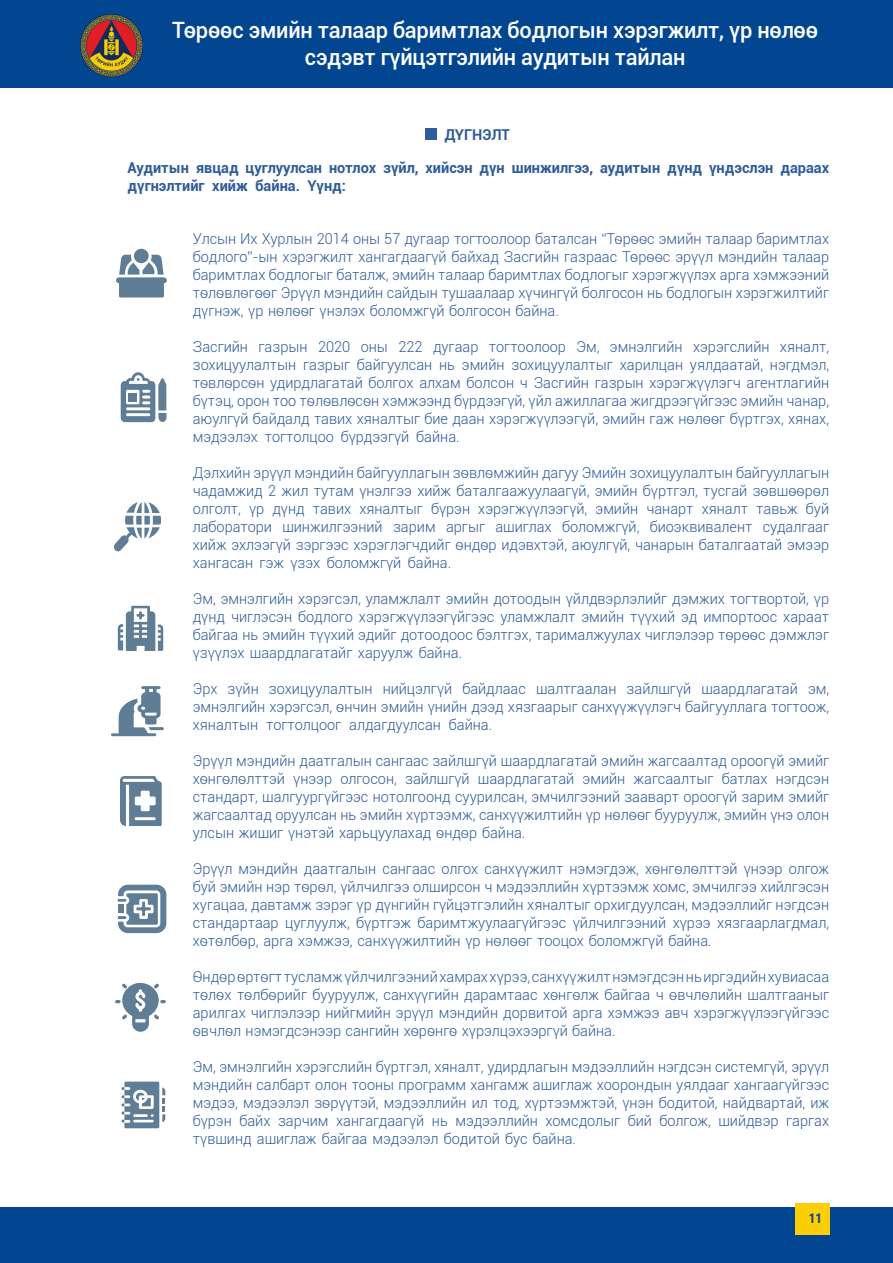
<style>
.page{position:relative;width:893px;height:1263px;background:#fff}
.page>*{position:absolute;margin:0;border:0;box-sizing:border-box;transform-origin:0 0}
.t1{font:500 22.5px/27px "Roboto";letter-spacing:-.01em;color:#fff;text-align:center}
.t2{font:300 15px/18px "Roboto";color:#2f5c9a;text-align:justify}
.t3{font:700 15px "Roboto";color:#2f5c9a}
.t4{font:700 13.5px "Roboto Condensed";color:#024691}
</style>
<div class="page">
<div style="left:1px;top:1208px;width:892px;height:55px;background:#024691"></div>
<div style="left:795px;top:1203px;width:34px;height:32px;background:#fbce07"></div>
<div style="left:0;top:0;width:893px;height:88px;background:#024691"></div>
<img style="left:80px;top:14px;width:62px;height:62px">
<div style="left:425px;top:128px;width:11px;height:12px;background:#2f5c9a"></div>
<div style="left:134px;top:249px;width:15px;height:14px;background:#5f7d95;border-radius:50%"></div>
<svg style="left:116px;top:255px;width:51px;height:42px"></svg>
<svg style="left:121px;top:372px;width:45px;height:50px"></svg>
<svg style="left:114px;top:502px;width:47px;height:49px"></svg>
<svg style="left:118px;top:606px;width:45px;height:45px"></svg>
<svg style="left:111px;top:686px;width:53px;height:50px"></svg>
<svg style="left:120px;top:776px;width:42px;height:50px"></svg>
<svg style="left:118px;top:885px;width:48px;height:48px"></svg>
<svg style="left:121px;top:1081px;width:44px;height:47px"></svg>
<svg style="left:115px;top:983px;width:51px;height:49px"></svg>
<h1 class="t1" style="left:172px;top:16px;width:647px">Төрөөс эмийн талаар баримтлах бодлогын хэрэгжилт, үр нөлөө сэдэвт гүйцэтгэлийн аудитын тайлан</h1>
<p class="t3" style="left:128px;top:157px;width:63px">Аудитын</p>
<p class="t3" style="left:196px;top:157px;width:44px">явцад</p>
<p class="t3" style="left:246px;top:157px;width:78px">цуглуулсан</p>
<p class="t3" style="left:445px;top:124px;width:67px">ДҮГНЭЛТ</p>
<p class="t3" style="left:383px;top:157px;width:37px">зүйл,</p>
<p class="t3" style="left:426px;top:157px;width:49px">хийсэн</p>
<p class="t3" style="left:329px;top:157px;width:49px">нотлох</p>
<p class="t3" style="left:479px;top:157px;width:27px">дүн</p>
<p class="t3" style="left:512px;top:157px;width:83px">шинжилгээ,</p>
<p class="t3" style="left:128px;top:175px;width:79px">дүгнэлтийг</p>
<p class="t3" style="left:212px;top:175px;width:37px">хийж</p>
<p class="t3" style="left:255px;top:175px;width:46px">байна.</p>
<p class="t3" style="left:307px;top:175px;width:40px">Үүнд:</p>
<p class="t3" style="left:600px;top:157px;width:62px">аудитын</p>
<p class="t3" style="left:709px;top:157px;width:66px">үндэслэн</p>
<p class="t3" style="left:667px;top:157px;width:37px">дүнд</p>
<p class="t3" style="left:780px;top:157px;width:50px">дараах</p>
<p class="t2" style="left:193px;top:229px;width:638px">Улсын Их Хурлын 2014 оны 57 дугаар тогтоолоор баталсан “Төрөөс эмийн талаар баримтлах бодлого -” ын хэрэгжилт хангагдаагүй байхад Засгийн газраас Төрөөс эрүүл мэндийн талаар баримтлах бодлогыг баталж, эмийн талаар баримтлах бодлогыг хэрэгжүүлэх арга хэмжээний төлөвлөгөөг Эрүүл мэндийн сайдын тушаалаар хүчингүй болгосон нь бодлогын хэрэгжилтийг дүгнэж, үр нөлөөг үнэлэх боломжгүй болгосон байна.</p>
<p class="t2" style="left:780px;top:337px;width:51px">хяналт,</p>
<p class="t2" style="left:193px;top:337px;width:57px">Засгийн</p>
<p class="t2" style="left:610px;top:337px;width:74px">эмнэлгийн</p>
<p class="t2" style="left:693px;top:337px;width:78px">хэрэгслийн</p>
<p class="t2" style="left:576px;top:337px;width:25px">Эм,</p>
<p class="t2" style="left:318px;top:337px;width:34px">2020</p>
<p class="t2" style="left:398px;top:337px;width:26px">222</p>
<p class="t2" style="left:259px;top:337px;width:51px">газрын</p>
<p class="t2" style="left:361px;top:337px;width:29px">оны</p>
<p class="t2" style="left:433px;top:337px;width:47px">дугаар</p>
<p class="t2" style="left:489px;top:337px;width:79px">тогтоолоор</p>
<p class="t2" style="left:357px;top:355px;width:77px">байгуулсан</p>
<p class="t2" style="left:462px;top:355px;width:44px">эмийн</p>
<p class="t2" style="left:690px;top:355px;width:75px">уялдаатай,</p>
<p class="t2" style="left:193px;top:355px;width:105px">зохицуулалтын</p>
<p class="t2" style="left:193px;top:373px;width:638px">төвлөрсөн удирдлагатай болгох алхам болсон ч Засгийн газрын хэрэгжүүлэгч агентлагийн</p>
<p class="t2" style="left:193px;top:391px;width:638px">бүтэц, орон тоо төлөвлөсөн хэмжээнд бүрдээгүй, үйл ажиллагаа жигдрээгүйгээс эмийн чанар,</p>
<p class="t2" style="left:193px;top:409px;width:638px">аюулгүй байдалд тавих хяналтыг бие даан хэрэгжүүлээгүй, эмийн гаж нөлөөг бүртгэх, хянах,</p>
<p class="t2" style="left:416px;top:427px;width:45px">байна.</p>
<p class="t2" style="left:303px;top:355px;width:49px">газрыг</p>
<p class="t2" style="left:511px;top:355px;width:103px">зохицуулалтыг</p>
<p class="t2" style="left:620px;top:355px;width:65px">харилцан</p>
<p class="t2" style="left:770px;top:355px;width:61px">нэгдмэл,</p>
<p class="t2" style="left:439px;top:355px;width:17px">нь</p>
<p class="t2" style="left:341px;top:427px;width:70px">бүрдээгүй</p>
<p class="t2" style="left:193px;top:427px;width:67px">мэдээлэх</p>
<p class="t2" style="left:193px;top:463px;width:638px;text-align:right">Дэлхийн эрүүл мэндийн байгууллагын зөвлөмжийн дагуу Эмийн зохицуулалтын байгууллагын чадамжид 2 жил тутам үнэлгээ хийж баталгаажуулаагүй, эмийн бүртгэл, тусгай зөвшөөрөл буй</p>
<p class="t2" style="left:265px;top:427px;width:71px">тогтолцоо</p>
<p class="t2" style="left:431px;top:499px;width:41px">бүрэн</p>
<p class="t2" style="left:478px;top:499px;width:111px">хэрэгжүүлээгүй,</p>
<p class="t2" style="left:596px;top:499px;width:44px">эмийн</p>
<p class="t2" style="left:193px;top:499px;width:50px">олголт,</p>
<p class="t2" style="left:249px;top:499px;width:17px">үр</p>
<p class="t2" style="left:313px;top:499px;width:40px">тавих</p>
<p class="t2" style="left:359px;top:499px;width:65px">хяналтыг</p>
<p class="t2" style="left:646px;top:499px;width:49px">чанарт</p>
<p class="t2" style="left:702px;top:499px;width:48px">хяналт</p>
<p class="t2" style="left:756px;top:499px;width:43px">тавьж</p>
<p class="t2" style="left:272px;top:499px;width:34px">дүнд</p>
<p class="t2" style="left:193px;top:517px;width:638px;text-align:left">лаборатори<br>хийж эхлээгүй зэргээс хэрэглэгчдийг өндөр идэвхтэй, аюулгүй, чанарын баталгаатай эмээр хангасан гэж үзэх боломжгүй байна.</p>
<p class="t2" style="left:193px;top:589px;width:638px">Эм, эмнэлгийн хэрэгсэл, уламжлалт эмийн дотоодын үйлдвэрлэлийг дэмжих тогтвортой, үр дүнд чиглэсэн бодлого хэрэгжүүлээгүйгээс уламжлалт эмийн түүхий эд импортоос хараат байгаа нь эмийн түүхий эдийг дотоодоос бэлтгэх, тарималжуулах чиглэлээр төрөөс дэмжлэг үзүүлэх шаардлагатайг харуулж байна.</p>
<p class="t2" style="left:808px;top:679px;width:23px">эм,</p>
<p class="t2" style="left:562px;top:517px;width:79px">боломжгүй,</p>
<p class="t2" style="left:650px;top:517px;width:104px">биоэквивалент</p>
<p class="t2" style="left:282px;top:517px;width:102px">шинжилгээний</p>
<p class="t2" style="left:393px;top:517px;width:44px">зарим</p>
<p class="t2" style="left:446px;top:517px;width:41px">аргыг</p>
<p class="t2" style="left:495px;top:517px;width:58px">ашиглах</p>
<p class="t2" style="left:763px;top:517px;width:68px">судалгааг</p>
<p class="t2" style="left:462px;top:679px;width:65px">байдлаас</p>
<p class="t2" style="left:228px;top:679px;width:33px">зүйн</p>
<p class="t2" style="left:383px;top:679px;width:71px">нийцэлгүй</p>
<p class="t2" style="left:627px;top:679px;width:66px">зайлшгүй</p>
<p class="t2" style="left:701px;top:679px;width:98px">шаардлагатай</p>
<p class="t2" style="left:193px;top:679px;width:26px">Эрх</p>
<p class="t2" style="left:193px;top:697px;width:638px">эмнэлгийн хэрэгсэл, өнчин эмийн үнийн дээд хязгаарыг санхүүжүүлэгч байгууллага тогтоож,</p>
<p class="t2" style="left:449px;top:715px;width:45px">байна.</p>
<p class="t2" style="left:269px;top:679px;width:105px">зохицуулалтын</p>
<p class="t2" style="left:536px;top:679px;width:82px">шалтгаалан</p>
<p class="t2" style="left:193px;top:715px;width:67px">хяналтын</p>
<p class="t2" style="left:193px;top:751px;width:638px;text-align:right">Эрүүл мэндийн даатгалын сангаас зайлшгүй шаардлагатай эмийн жагсаалтад ороогүй эмийг нэгдсэн</p>
<p class="t2" style="left:266px;top:715px;width:77px">тогтолцоог</p>
<p class="t2" style="left:349px;top:715px;width:93px">алдагдуулсан</p>
<p class="t2" style="left:722px;top:769px;width:47px">батлах</p>
<p class="t2" style="left:193px;top:769px;width:638px;text-align:left">хөнгөлөлттэй<br>стандарт, шалгуургүйгээс нотолгоонд суурилсан, эмчилгээний зааварт ороогүй зарим эмийг жагсаалтад оруулсан нь эмийн хүртээмж, санхүүжилтийн үр нөлөөг бууруулж, эмийн үнэ олон улсын жишиг үнэтэй харьцуулахад өндөр байна.</p>
<p class="t2" style="left:193px;top:859px;width:638px">Эрүүл мэндийн даатгалын сангаас олгох санхүүжилт нэмэгдэж, хөнгөлөлттэй үнээр олгож буй эмийн нэр төрөл, үйлчилгээ олширсон ч мэдээллийн хүртээмж хомс, эмчилгээ хийлгэсэн хугацаа, давтамж зэрэг үр дүнгийн гүйцэтгэлийн хяналтыг орхигдуулсан, мэдээллийг нэгдсэн стандартаар цуглуулж, бүртгэж баримтжуулаагүйгээс үйлчилгээний хүрээ хязгаарлагдмал, хөтөлбөр, арга хэмжээ, санхүүжилтийн үр нөлөөг тооцох боломжгүй байна.</p>
<p class="t2" style="left:193px;top:967px;width:638px">Өндөрөртөгттусламжүйлчилгээнийхамраххүрээ,санхүүжилтнэмэгдсэнньиргэдийнхувиасаа төлөх төлбөрийг бууруулж, санхүүгийн дарамтаас хөнгөлж байгаа ч өвчлөлийн шалтгааныг арилгах чиглэлээр нийгмийн эрүүл мэндийн дорвитой арга хэмжээ авч хэрэгжүүлээгүйгээс өвчлөл нэмэгдсэнээр сангийн хөрөнгө хүрэлцэхээргүй байна.</p>
<p class="t2" style="left:193px;top:1057px;width:638px;text-align:right">Эм, эмнэлгийн хэрэгслийн бүртгэл, хяналт, удирдлагын мэдээллийн нэгдсэн системгүй, эрүүл мэндийн салбарт олон тооны программ хангамж ашиглаж хоорондын уялдааг хангаагүйгээс мэдээ, мэдээлэл зөрүүтэй, мэдээллийн ил тод, хүртээмжтэй, үнэн бодитой, найдвартай, иж гаргах</p>
<p class="t2" style="left:405px;top:769px;width:66px">зайлшгүй</p>
<p class="t2" style="left:478px;top:769px;width:98px">шаардлагатай</p>
<p class="t2" style="left:583px;top:769px;width:44px">эмийн</p>
<p class="t2" style="left:293px;top:769px;width:40px">үнээр</p>
<p class="t2" style="left:340px;top:769px;width:58px">олгосон,</p>
<p class="t2" style="left:634px;top:769px;width:81px">жагсаалтыг</p>
<p class="t2" style="left:193px;top:1111px;width:385px">бүрэн<br>түвшинд ашиглаж байгаа мэдээлэл бодитой бус байна.</p>
<p class="t2" style="left:239px;top:1111px;width:33px">байх</p>
<p class="t2" style="left:628px;top:1111px;width:26px">бий</p>
<p class="t2" style="left:660px;top:1111px;width:53px">болгож,</p>
<p class="t2" style="left:336px;top:1111px;width:90px">хангагдаагүй</p>
<p class="t2" style="left:455px;top:1111px;width:84px">мэдээллийн</p>
<p class="t2" style="left:718px;top:1111px;width:62px">шийдвэр</p>
<p class="t2" style="left:278px;top:1111px;width:52px">зарчим</p>
<p class="t2" style="left:545px;top:1111px;width:76px">хомсдолыг</p>
<p class="t2" style="left:432px;top:1111px;width:17px">нь</p>
<p class="t4" style="left:809px;top:1209px;width:15px">11</p>
</div>
